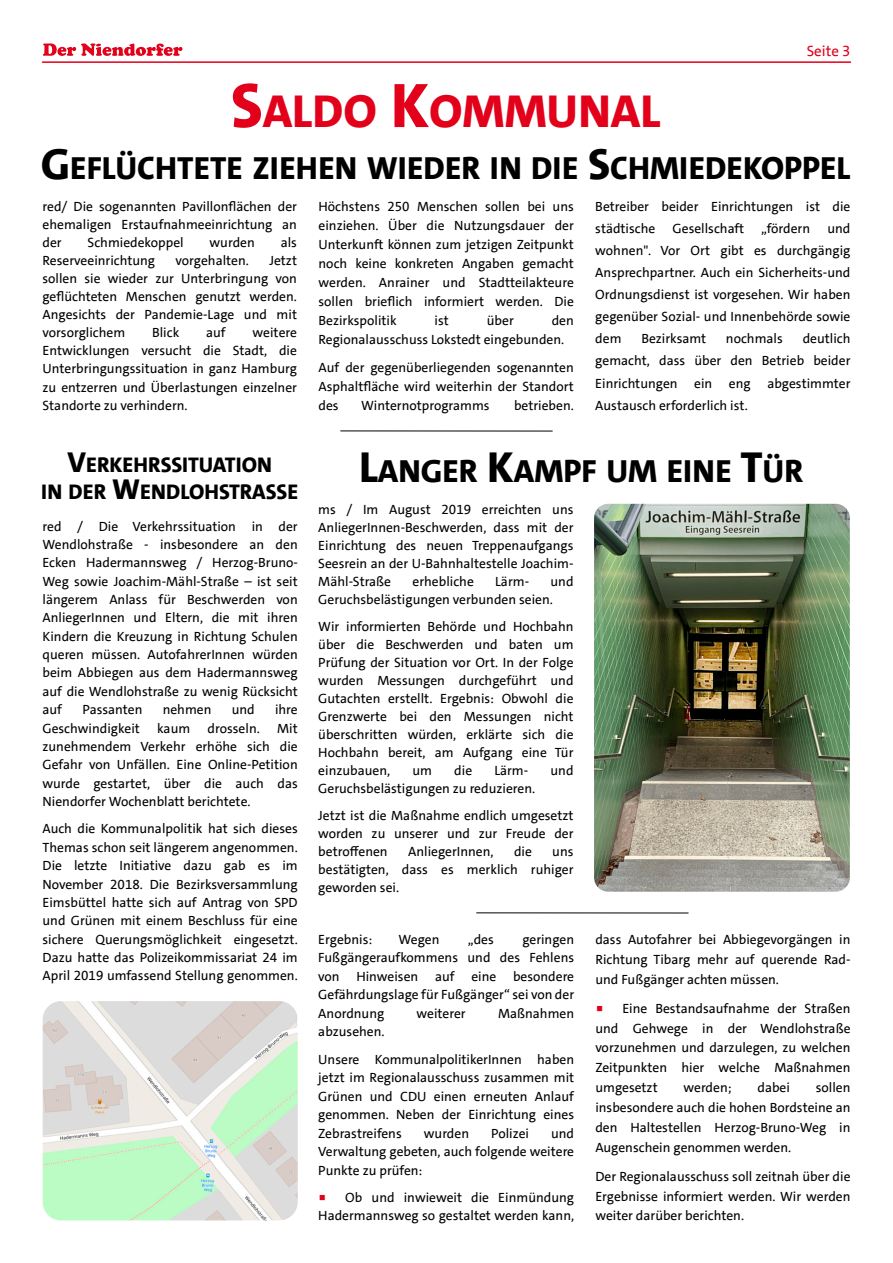
<style>
.page{position:relative;width:893px;height:1263px;background:#fff}
.page>*{position:absolute;margin:0;border:0;box-sizing:border-box;transform-origin:0 0}
.t1{font:800 46.8px "SPD The Sans";color:#e2001a}
.t2{font:800 32.4px "SPD The Sans";color:#000}
.t3{font:800 21.45px/27px "SPD The Sans";color:#000;text-align:center}
.t4{font:15px "SPD The Sans";color:#e2001a}
.t5{font:13.5px/18px "SPD The Sans";color:#000;text-align:justify}
.s1{font-size:63.6px}
.s2{font-size:43.95px}
.s3{font-size:29.1px}
.s4{font-family:"Lucida Grande";font-size:15px;color:#e2001a}
</style>
<div class="page">
<hr style="left:43px;top:61px;width:807px;height:2px;background:#e2001a">
<svg style="left:43px;top:43px;width:139px;height:13px"></svg>
<hr style="left:341px;top:430px;width:211px;height:1px;background:#000">
<hr style="left:477px;top:912px;width:211px;height:1px;background:#000">
<img style="left:594px;top:504px;width:256px;height:388px;border-radius:14px">
<img style="left:43px;top:1001px;width:255px;height:219px;border-radius:18px">
<p class="t4" style="left:807px;top:45px;width:45px">Seite 3</p>
<h1 class="t1" style="left:231px;top:92px;width:431px"><span class="s1">S</span>ALDO <span class="s1">K</span>OMMUNAL</h1>
<h2 class="t2" style="left:41px;top:155px;width:811px"><span class="s2">G</span>EFLÜCHTETE ZIEHEN WIEDER IN DIE <span class="s2">S</span>CHMIEDEKOPPEL</h2>
<p class="t5" style="left:43px;top:199px;width:256px">red/ Die sogenannten Pavillonflächen der ehemaligen Erstaufnahmeeinrichtung an der</p>
<p class="t5" style="left:88px;top:235px;width:98px">Schmiedekoppel</p>
<p class="t5" style="left:210px;top:235px;width:47px">wurden</p>
<p class="t5" style="left:281px;top:235px;width:18px">als</p>
<p class="t5" style="left:43px;top:253px;width:114px">Reserveeinrichtung</p>
<p class="t5" style="left:176px;top:253px;width:75px">vorgehalten.</p>
<p class="t5" style="left:43px;top:253px;width:256px;text-indent:227px">Jetzt sollen sie wieder zur Unterbringung von geflüchteten Menschen genutzt werden.<br>Angesichts der Pandemie-Lage und mit vorsorglichem</p>
<p class="t5" style="left:152px;top:325px;width:29px">Blick</p>
<p class="t5" style="left:206px;top:325px;width:21px">auf</p>
<p class="t5" style="left:43px;top:325px;width:256px;text-indent:210px">weitere Entwicklungen versucht die Stadt, die Unterbringungssituation in ganz Hamburg zu entzerren und Überlastungen einzelner Standorte zu verhindern.</p>
<h3 class="t3" style="left:41px;top:453px;width:259px"><span class="s3">V</span>ERKEHRSSITUATION<br>IN DER <span class="s3">W</span>ENDLOHSTRASSE</h3>
<p class="t5" style="left:43px;top:518px;width:257px">red / Die Verkehrssituation in der Wendlohstraße - insbesondere an den Ecken Hadermannsweg / Herzog-Bruno-Weg sowie Joachim-Mähl-Straße – ist seit längerem Anlass für Beschwerden von AnliegerInnen und Eltern, die mit ihren Kindern die Kreuzung in Richtung Schulen queren müssen. AutofahrerInnen würden beim Abbiegen aus dem Hadermannsweg auf die Wendlohstraße zu wenig Rücksicht auf</p>
<p class="t5" style="left:82px;top:702px;width:62px">Passanten</p>
<p class="t5" style="left:163px;top:702px;width:50px">nehmen</p>
<p class="t5" style="left:232px;top:702px;width:25px">und</p>
<p class="t5" style="left:275px;top:702px;width:24px">ihre</p>
<p class="t5" style="left:43px;top:720px;width:99px">Geschwindigkeit</p>
<p class="t5" style="left:157px;top:720px;width:35px">kaum</p>
<p class="t5" style="left:208px;top:720px;width:54px">drosseln.</p>
<p class="t5" style="left:43px;top:720px;width:257px;text-indent:235px">Mit zunehmendem Verkehr erhöhe sich die Gefahr von Unfällen. Eine Online-Petition wurde gestartet, über die auch das Niendorfer Wochenblatt berichtete.</p>
<p class="t5" style="left:43px;top:821px;width:257px">Auch die Kommunalpolitik hat sich dieses Themas schon seit längerem angenommen.<br>Die letzte Initiative dazu gab es im November 2018. Die Bezirksversammlung Eimsbüttel hatte sich auf Antrag von SPD und Grünen mit einem Beschluss für eine sichere Querungsmöglichkeit eingesetzt.<br>Dazu hatte das Polizeikommissariat 24 im April 2019 umfassend Stellung genommen.</p>
<p class="t5" style="left:319px;top:198px;width:257px;line-height:18.9px">Höchstens 250 Menschen sollen bei uns einziehen. Über die Nutzungsdauer der Unterkunft können zum jetzigen Zeitpunkt noch keine konkreten Angaben gemacht werden. Anrainer und Stadtteilakteure sollen brieflich informiert werden. Die Bezirkspolitik</p>
<p class="t5" style="left:319px;top:312px;width:257px;line-height:18.9px;text-indent:233px">den<br>Regionalausschuss Lokstedt eingebunden.</p>
<p class="t5" style="left:319px;top:359px;width:257px;line-height:18.9px">Auf der gegenüberliegenden sogenannten Asphaltfläche wird weiterhin der Standort des</p>
<p class="t5" style="left:435px;top:312px;width:16px">ist</p>
<p class="t5" style="left:487px;top:312px;width:28px">über</p>
<p class="t5" style="left:361px;top:397px;width:130px">Winternotprogramms</p>
<p class="t5" style="left:514px;top:397px;width:61px">betrieben.</p>
<p class="t5" style="left:595px;top:197px;width:257px;line-height:22px">Betreiber beider Einrichtungen ist die städtische</p>
<p class="t5" style="left:673px;top:221px;width:73px">Gesellschaft</p>
<p class="t5" style="left:761px;top:221px;width:50px">„fördern</p>
<p class="t5" style="left:595px;top:219px;width:257px;line-height:22px;text-indent:232px">und wohnen". Vor Ort gibt es durchgängig Ansprechpartner. Auch ein Sicherheits-und Ordnungsdienst ist vorgesehen. Wir haben gegenüber Sozial- und Innenbehörde sowie dem</p>
<p class="t5" style="left:595px;top:329px;width:257px;line-height:22px;text-indent:207px">deutlich gemacht, dass über den Betrieb beider Einrichtungen ein eng abgestimmter Austausch erforderlich ist.</p>
<p class="t5" style="left:641px;top:331px;width:66px">Bezirksamt</p>
<p class="t5" style="left:726px;top:331px;width:58px">nochmals</p>
<h2 class="t2" style="left:359px;top:458px;width:446px"><span class="s2">L</span>ANGER <span class="s2">K</span>AMPF UM EINE <span class="s2">T</span>ÜR</h2>
<p class="t5" style="left:318px;top:501px;width:257px">ms / Im August 2019 erreichten uns AnliegerInnen-Beschwerden, dass mit der Einrichtung des neuen Treppenaufgangs Seesrein an der U-Bahnhaltestelle Joachim-Mähl-Straße</p>
<p class="t5" style="left:318px;top:573px;width:257px;text-indent:232px">und<br>Geruchsbelästigungen verbunden seien.</p>
<p class="t5" style="left:318px;top:618px;width:257px">Wir informierten Behörde und Hochbahn über die Beschwerden und baten um Prüfung der Situation vor Ort. In der Folge wurden Messungen durchgeführt und Gutachten erstellt. Ergebnis: Obwohl die Grenzwerte bei den Messungen nicht überschritten würden, erklärte sich die Hochbahn bereit, am Aufgang eine Tür einzubauen,</p>
<p class="t5" style="left:412px;top:573px;width:63px">erhebliche</p>
<p class="t5" style="left:495px;top:573px;width:35px">Lärm-</p>
<p class="t5" style="left:412px;top:762px;width:21px">um</p>
<p class="t5" style="left:454px;top:762px;width:19px">die</p>
<p class="t5" style="left:494px;top:762px;width:35px">Lärm-</p>
<p class="t5" style="left:550px;top:762px;width:25px">und</p>
<p class="t5" style="left:318px;top:776px;width:257px;line-height:27px">Geruchsbelästigungen zu reduzieren.<br>Jetzt ist die Maßnahme endlich umgesetzt</p>
<p class="t5" style="left:318px;top:825px;width:257px">worden zu unserer und zur Freude der betroffenen</p>
<p class="t5" style="left:408px;top:843px;width:87px">AnliegerInnen,</p>
<p class="t5" style="left:514px;top:843px;width:19px">die</p>
<p class="t5" style="left:318px;top:843px;width:257px;text-indent:234px">uns bestätigten, dass es merklich ruhiger geworden sei.</p>
<p class="t5" style="left:318px;top:932px;width:55px">Ergebnis:</p>
<p class="t5" style="left:398px;top:932px;width:43px">Wegen</p>
<p class="t5" style="left:468px;top:932px;width:27px">„des</p>
<p class="t5" style="left:318px;top:931px;width:257px;line-height:18.5px;text-indent:204px">geringen Fußgängeraufkommens und des Fehlens von Hinweisen auf eine besondere Gefährdungslage für Fußgänger“ sei von der Anordnung</p>
<p class="t5" style="left:417px;top:1005px;width:51px">weiterer</p>
<p class="t5" style="left:498px;top:1005px;width:78px">Maßnahmen</p>
<p class="t5" style="left:318px;top:1019px;width:257px;line-height:27.5px">abzusehen.<br>Unsere KommunalpolitikerInnen haben</p>
<p class="t5" style="left:318px;top:1070px;width:257px;line-height:18.5px">jetzt im Regionalausschuss zusammen mit Grünen und CDU einen erneuten Anlauf genommen. Neben der Einrichtung eines Zebrastreifens</p>
<p class="t5" style="left:318px;top:1125px;width:257px;line-height:18.5px;text-indent:233px">und Verwaltung gebeten, auch folgende weitere Punkte zu prüfen:</p>
<p class="t5" style="left:318px;top:1189px;width:257px;line-height:18.5px"><span class="s4">■</span> Ob und inwieweit die Einmündung<br>Hadermannsweg so gestaltet werden kann,</p>
<p class="t5" style="left:424px;top:1125px;width:47px">wurden</p>
<p class="t5" style="left:491px;top:1125px;width:39px">Polizei</p>
<p class="t5" style="left:595px;top:931px;width:257px;line-height:20px">dass Autofahrer bei Abbiegevorgängen in Richtung Tibarg mehr auf querende Rad&shy;und Fußgänger achten müssen.</p>
<p class="t5" style="left:595px;top:999px;width:257px;line-height:20px"><span class="s4">■</span> Eine Bestandsaufnahme der Straßen und Gehwege in der Wendlohstraße vorzunehmen und darzulegen, zu welchen Zeitpunkten hier welche Maßnahmen umgesetzt</p>
<p class="t5" style="left:595px;top:1079px;width:257px;line-height:20px;text-indent:220px">sollen insbesondere auch die hohen Bordsteine an den Haltestellen Herzog-Bruno-Weg in Augenschein genommen werden.</p>
<p class="t5" style="left:595px;top:1167px;width:257px;line-height:20px">Der Regionalausschuss soll zeitnah über die Ergebnisse informiert werden. Wir werden weiter darüber berichten.</p>
<p class="t5" style="left:683px;top:1080px;width:50px">werden;</p>
<p class="t5" style="left:757px;top:1080px;width:34px">dabei</p>
</div>
